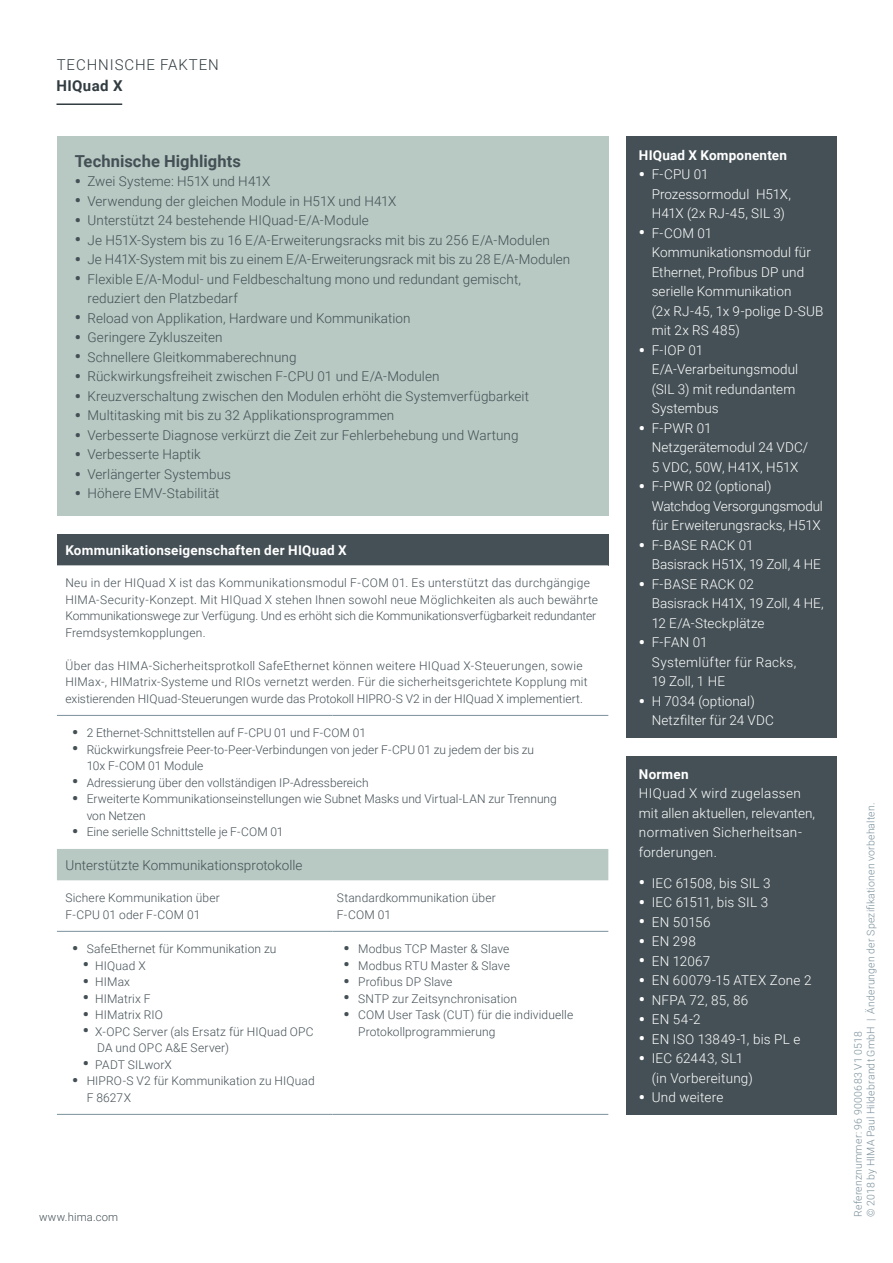
<style>
.page{position:relative;width:893px;height:1263px;background:#fff}
.page>*{position:absolute;margin:0;border:0;box-sizing:border-box;transform-origin:0 0}
.t1{font:700 16.5px "Roboto";letter-spacing:.005em;color:#445055}
.t2{font:300 15px "Roboto";letter-spacing:.06em;color:#313c41}
.t3{font:700 15px "Roboto";letter-spacing:.025em;color:#313c41}
.t4{font:300 13.5px/19.5px "Roboto";letter-spacing:.005em;color:#445055}
.t5{font:300 13.5px/19.5px "Roboto";letter-spacing:.005em;color:#fff}
.t6{font:700 13.5px "Roboto";letter-spacing:.015em;color:#fff}
.t7{font:300 13.5px/19.5px "Roboto";letter-spacing:.025em;color:#fff}
.t8{font:300 12px/16.5px "Roboto";letter-spacing:.01em;color:#445055}
.t9{font:300 11.25px "Roboto";letter-spacing:.02em;color:#445055}
.t10{font:300 10.5px/12.8px "Roboto";letter-spacing:.02em;color:#7b909b}
.s1{font-weight:900;font-size:16.5px}
</style>
<div class="page">
<hr style="left:56px;top:103px;width:66px;height:2px;background:#313c41">
<div style="left:57px;top:534px;width:551px;height:31px;background:#445055"></div>
<svg style="left:57px;top:565px;width:551px;height:549px"></svg>
<div style="left:57px;top:849px;width:551px;height:31px;background:#b7c9c2"></div>
<hr style="left:57px;top:1114px;width:276px;height:1px;background:#7b909b">
<hr style="left:333px;top:1114px;width:275px;height:1px;background:#7b909b">
<hr style="left:57px;top:931px;width:276px;height:1px;background:#7b909b">
<hr style="left:333px;top:931px;width:275px;height:1px;background:#7b909b">
<hr style="left:57px;top:715px;width:276px;height:1px;background:#7b909b">
<hr style="left:333px;top:715px;width:275px;height:1px;background:#7b909b">
<div style="left:626px;top:137px;width:211px;height:601px;background:#445055"></div>
<div style="left:626px;top:756px;width:211px;height:359px;background:#445055"></div>
<div style="left:57px;top:136px;width:551px;height:380px;background:#b7c9c2"></div>
<p class="t2" style="left:57px;top:54px;width:163px">TECHNISCHE FAKTEN</p>
<p class="t3" style="left:56px;top:75px;width:68px">HIQuad X</p>
<h1 class="t1" style="left:75px;top:149px;width:168px">Technische Highlights</h1>
<p class="t4" style="left:75px;top:171px;width:197px"><span class="s1">•</span> Zwei Systeme: H51X und H41X</p>
<p class="t4" style="left:75px;top:191px;width:323px"><span class="s1">•</span> Verwendung der gleichen Module in H51X und H41X</p>
<p class="t4" style="left:75px;top:210px;width:296px"><span class="s1">•</span> Unterstützt 24 bestehende HIQuad-E/A-Module</p>
<p class="t4" style="left:75px;top:230px;width:477px"><span class="s1">•</span> Je H51X-System bis zu 16 E/A-Erweiterungsracks mit bis zu 256 E/A-Modulen</p>
<p class="t4" style="left:75px;top:249px;width:497px"><span class="s1">•</span> Je H41X-System mit bis zu einem E/A-Erweiterungsrack mit bis zu 28 E/A-Modulen</p>
<p class="t4" style="left:88px;top:269px;width:435px;text-indent:-13px"><span class="s1">•</span> Flexible E/A-Modul- und Feldbeschaltung mono und redundant gemischt, reduziert den Platzbedarf</p>
<p class="t4" style="left:75px;top:308px;width:337px"><span class="s1">•</span> Reload von Applikation, Hardware und Kommunikation</p>
<p class="t4" style="left:75px;top:327px;width:149px"><span class="s1">•</span> Geringere Zykluszeiten</p>
<p class="t4" style="left:75px;top:347px;width:223px"><span class="s1">•</span> Schnellere Gleitkommaberechnung</p>
<p class="t4" style="left:75px;top:366px;width:366px"><span class="s1">•</span> Rückwirkungsfreiheit zwischen F-CPU 01 und E/A-Modulen</p>
<p class="t4" style="left:75px;top:386px;width:456px"><span class="s1">•</span> Kreuzverschaltung zwischen den Modulen erhöht die Systemverfügbarkeit</p>
<p class="t4" style="left:75px;top:405px;width:321px"><span class="s1">•</span> Multitasking mit bis zu 32 Applikationsprogrammen</p>
<p class="t4" style="left:75px;top:425px;width:445px"><span class="s1">•</span> Verbesserte Diagnose verkürzt die Zeit zur Fehlerbehebung und Wartung</p>
<p class="t4" style="left:75px;top:444px;width:127px"><span class="s1">•</span> Verbesserte Haptik</p>
<p class="t4" style="left:75px;top:464px;width:158px"><span class="s1">•</span> Verlängerter Systembus</p>
<p class="t4" style="left:75px;top:483px;width:146px"><span class="s1">•</span> Höhere EMV-Stabilität</p>
<p class="t6" style="left:65px;top:540px;width:283px">Kommunikationseigenschaften der HIQuad X</p>
<p class="t8" style="left:65px;top:574px;width:534px">Neu in der HIQuad X ist das Kommunikationsmodul F-COM 01. Es unterstützt das durchgängige HIMA-Security-Konzept. Mit HIQuad X stehen Ihnen sowohl neue Möglichkeiten als auch bewährte Kommunikationswege zur Verfügung. Und es erhöht sich die Kommunikationsverfügbarkeit redundanter Fremdsystemkopplungen.</p>
<p class="t8" style="left:65px;top:657px;width:524px">Über das HIMA-Sicherheitsprotkoll SafeEthernet können weitere HIQuad X-Steuerungen, sowie<br>HIMax-, HIMatrix-Systeme und RIOs vernetzt werden. Für die sicherheitsgerichtete Kopplung mit existierenden HIQuad-Steuerungen wurde das Protokoll HIPRO-S V2 in der HIQuad X implementiert.</p>
<p class="t8" style="left:72px;top:724px;width:295px"><span class="s1">•</span> 2 Ethernet-Schnittstellen auf F-CPU 01 und F-COM 01</p>
<p class="t8" style="left:87px;top:741px;width:449px;text-indent:-14px"><span class="s1">•</span> Rückwirkungsfreie Peer-to-Peer-Verbindungen von jeder F-CPU 01 zu jedem der bis zu<br>10x F-COM 01 Module</p>
<p class="t8" style="left:72px;top:774px;width:298px"><span class="s1">•</span> Adressierung über den vollständigen IP-Adressbereich</p>
<p class="t8" style="left:87px;top:790px;width:472px;text-indent:-14px"><span class="s1">•</span> Erweiterte Kommunikationseinstellungen wie Subnet Masks und Virtual-LAN zur Trennung von Netzen</p>
<p class="t8" style="left:72px;top:823px;width:213px"><span class="s1">•</span> Eine serielle Schnittstelle je F-COM 01</p>
<p class="t4" style="left:65px;top:855px;width:239px">Unterstützte Kommunikationsprotokolle</p>
<p class="t8" style="left:65px;top:889px;width:156px">Sichere Kommunikation über<br>F-CPU 01 oder F-COM 01</p>
<p class="t8" style="left:337px;top:889px;width:160px">Standardkommunikation über<br>F-COM 01</p>
<p class="t8" style="left:72px;top:940px;width:206px"><span class="s1">•</span> SafeEthernet für Kommunikation zu</p>
<p class="t8" style="left:83px;top:957px;width:64px"><span class="s1">•</span> HIQuad X</p>
<p class="t8" style="left:83px;top:973px;width:49px"><span class="s1">•</span> HIMax</p>
<p class="t8" style="left:83px;top:990px;width:69px"><span class="s1">•</span> HIMatrix F</p>
<p class="t8" style="left:83px;top:1006px;width:82px"><span class="s1">•</span> HIMatrix RIO</p>
<p class="t8" style="left:97px;top:1023px;width:218px;text-indent:-15px"><span class="s1">•</span> X-OPC Server (als Ersatz für HIQuad OPC<br>DA und OPC A&amp;E Server)</p>
<p class="t8" style="left:83px;top:1056px;width:91px"><span class="s1">•</span> PADT SILworX</p>
<p class="t8" style="left:87px;top:1072px;width:230px;text-indent:-15px"><span class="s1">•</span> HIPRO-S V2 für Kommunikation zu HIQuad<br>F 8627X</p>
<p class="t8" style="left:344px;top:940px;width:167px"><span class="s1">•</span> Modbus TCP Master &amp; Slave</p>
<p class="t8" style="left:344px;top:957px;width:168px"><span class="s1">•</span> Modbus RTU Master &amp; Slave</p>
<p class="t8" style="left:344px;top:973px;width:110px"><span class="s1">•</span> Profibus DP Slave</p>
<p class="t8" style="left:344px;top:990px;width:175px"><span class="s1">•</span> SNTP zur Zeitsynchronisation</p>
<p class="t8" style="left:358px;top:1006px;width:217px;text-indent:-15px"><span class="s1">•</span> COM User Task (CUT) für die individuelle<br>Protokollprogrammierung</p>
<p class="t9" style="left:39px;top:1209px;width:81px">www.hima.com</p>
<p class="t6" style="left:639px;top:145px;width:150px">HIQuad X Komponenten</p>
<p class="t5" style="left:652px;top:164px;width:141px;text-indent:-13px"><span class="s1">•</span> F-CPU 01<br>Prozessormodul H51X,<br>H41X (2x RJ-45, SIL 3)</p>
<p class="t5" style="left:652px;top:223px;width:173px;text-indent:-13px"><span class="s1">•</span> F-COM 01<br>Kommunikationsmodul für<br>Ethernet, Profibus DP und serielle Kommunikation<br>(2x RJ-45, 1x 9-polige D-SUB mit 2x RS 485)</p>
<p class="t5" style="left:652px;top:340px;width:148px;text-indent:-13px"><span class="s1">•</span> F-IOP 01<br>E/A-Verarbeitungsmodul (SIL 3) mit redundantem<br>Systembus</p>
<p class="t5" style="left:652px;top:418px;width:158px;text-indent:-13px"><span class="s1">•</span> F-PWR 01<br>Netzgerätemodul 24 VDC/<br>5 VDC, 50W, H41X, H51X</p>
<p class="t5" style="left:652px;top:476px;width:173px;text-indent:-13px"><span class="s1">•</span> F-PWR 02 (optional)<br>Watchdog Versorgungsmodul für Erweiterungsracks, H51X</p>
<p class="t5" style="left:652px;top:535px;width:171px;text-indent:-13px"><span class="s1">•</span> F-BASE RACK 01<br>Basisrack H51X, 19 Zoll, 4 HE</p>
<p class="t5" style="left:652px;top:574px;width:173px;text-indent:-13px"><span class="s1">•</span> F-BASE RACK 02<br>Basisrack H41X, 19 Zoll, 4 HE,<br>12 E/A-Steckplätze</p>
<p class="t7" style="left:652px;top:632px;width:146px;text-indent:-13px"><span class="s1">•</span> F-FAN 01<br>Systemlüfter für Racks,<br>19 Zoll, 1 HE</p>
<p class="t5" style="left:652px;top:691px;width:124px;text-indent:-13px"><span class="s1">•</span> H 7034 (optional)<br>Netzfilter für 24 VDC</p>
<p class="t6" style="left:639px;top:764px;width:51px">Normen</p>
<p class="t5" style="left:639px;top:783px;width:178px">HIQuad X wird zugelassen mit allen aktuellen, relevanten, normativen Sicherheitsan&shy;forderungen.</p>
<p class="t5" style="left:639px;top:872px;width:133px"><span class="s1">•</span> IEC 61508, bis SIL 3</p>
<p class="t5" style="left:639px;top:892px;width:131px"><span class="s1">•</span> IEC 61511, bis SIL 3</p>
<p class="t5" style="left:639px;top:911px;width:73px"><span class="s1">•</span> EN 50156</p>
<p class="t5" style="left:639px;top:931px;width:58px"><span class="s1">•</span> EN 298</p>
<p class="t5" style="left:639px;top:950px;width:73px"><span class="s1">•</span> EN 12067</p>
<p class="t5" style="left:639px;top:970px;width:174px"><span class="s1">•</span> EN 60079-15 ATEX Zone 2</p>
<p class="t5" style="left:639px;top:989px;width:111px"><span class="s1">•</span> NFPA 72, 85, 86</p>
<p class="t5" style="left:639px;top:1009px;width:63px"><span class="s1">•</span> EN 54-2</p>
<p class="t5" style="left:639px;top:1028px;width:163px"><span class="s1">•</span> EN ISO 13849-1, bis PL e</p>
<p class="t5" style="left:652px;top:1048px;width:103px;text-indent:-13px"><span class="s1">•</span> IEC 62443, SL1 (in Vorbereitung)</p>
<p class="t5" style="left:639px;top:1087px;width:86px"><span class="s1">•</span> Und weitere</p>
<p class="t10" style="left:851px;top:1216px;width:415px;rotate:-90deg">Referenznummer: 96 9000683 V1 0518<br>© 2018 by HIMA Paul Hildebrandt GmbH | Änderungen der Spezifikationen vorbehalten.</p>
</div>
